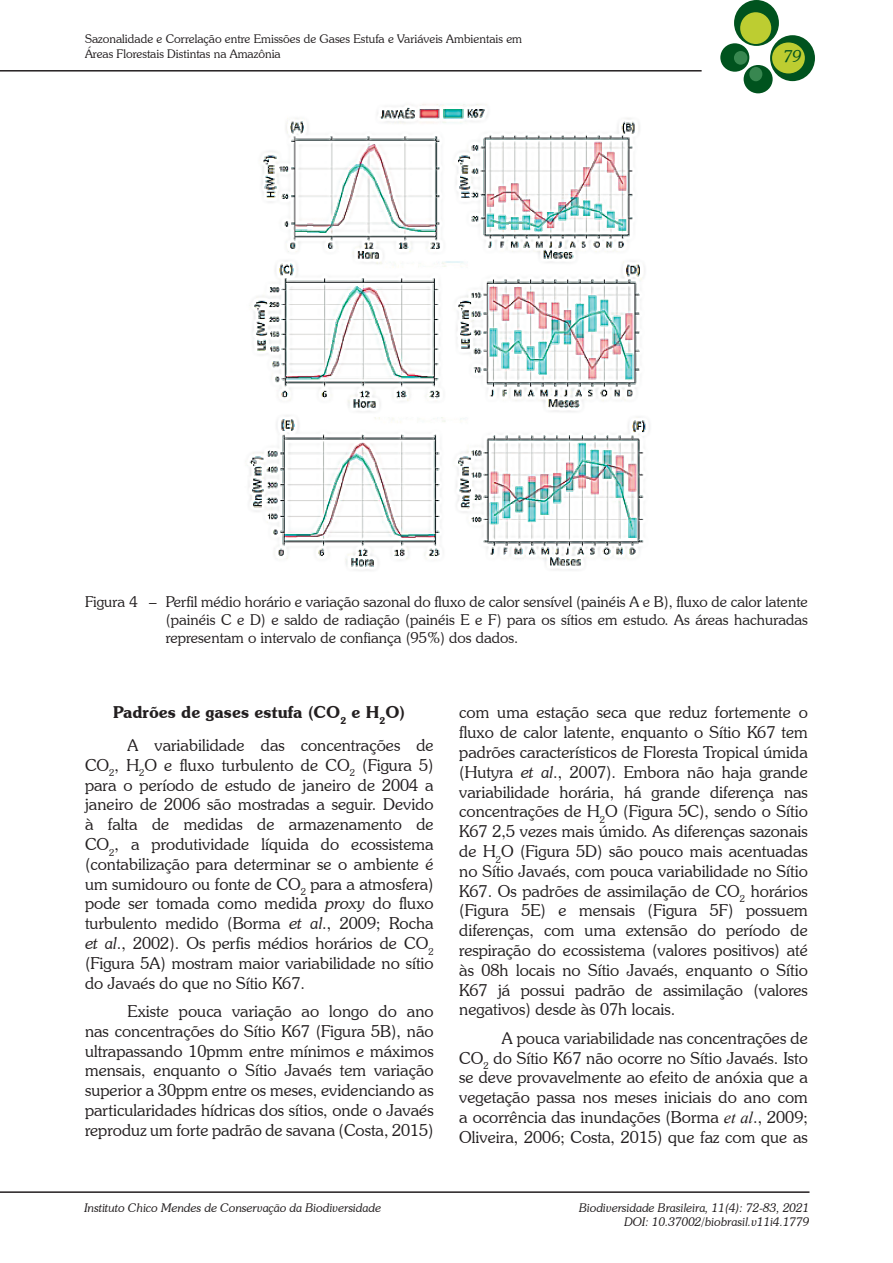
<style>
.page{position:relative;width:893px;height:1263px;background:#fff}
.page>*{position:absolute;margin:0;border:0;box-sizing:border-box;transform-origin:0 0}
.texto{font:300 16.5px/19.8px "Souvenir IT Cby BT";color:#231f20;text-align:justify}
.titulo_2{font:600 16.5px "Souvenir IT Cby BT";color:#231f20}
.t1{font:italic 300 16.5px "Souvenir IT Cby BT";color:#00531e}
.figura{font:300 15px/18px "Souvenir IT Cby BT";color:#231f20;text-align:justify}
.t2{font:italic 300 12px/14.4px "Souvenir IT Cby BT";color:#231f20;text-align:right}
.t3{font:300 12px/14.4px "Souvenir IT Cby BT";color:#231f20}
.s1{font-style:italic}
.s2{font-family:"Times New Roman";font-weight:400;font-style:italic}
</style>
<div class="page">
<div style="left:734px;top:0;width:45px;height:46px;background:#00531e;border-radius:50%"></div>
<div style="left:770px;top:35px;width:45px;height:46px;background:#00531e;border-radius:50%"></div>
<div style="left:720px;top:43px;width:29px;height:29px;background:#00531e;border-radius:50%"></div>
<div style="left:744px;top:65px;width:29px;height:28px;background:#00531e;border-radius:50%"></div>
<div style="left:740px;top:12px;width:31px;height:32px;background:#bdcd31;border-radius:50%"></div>
<div style="left:772px;top:42px;width:33px;height:31px;background:#bdcd31;border-radius:50%"></div>
<div style="left:734px;top:51px;width:13px;height:14px;background:#388750;border-radius:50%"></div>
<div style="left:749px;top:67px;width:13px;height:14px;background:#388750;border-radius:50%"></div>
<hr style="left:0;top:1191px;width:809px;height:2px;background:#231f20">
<hr style="left:0;top:70px;width:702px;height:2px;background:#231f20">
<img style="left:247px;top:104px;width:403px;height:467px">
<p class="t3" style="left:85px;top:32px;width:439px">Sazonalidade e Correlação entre Emissões de Gases Estufa e Variáveis Ambientais em<br>Áreas Florestais Distintas na Amazônia</p>
<p class="t1" style="left:783px;top:46px;width:20px">79</p>
<p class="figura" style="left:166px;top:592px;width:644px;text-indent:-81px">Figura 4 – Perfil médio horário e variação sazonal do fluxo de calor sensível (painéis A e B), fluxo de calor latente (painéis C e D) e saldo de radiação (painéis E e F) para os sítios em estudo. As áreas hachuradas representam o intervalo de confiança (95%) dos dados.</p>
<p class="titulo_2" style="left:113px;top:702px;width:294px">Padrões de gases estufa (CO<sub>2</sub> e H<sub>2</sub>O)</p>
<p class="texto" style="left:85px;top:735px;width:350px;text-indent:43px">A variabilidade das concentrações de CO<sub>2</sub>, H<sub>2</sub>O e fluxo turbulento de CO<sub>2</sub> (Figura 5) para o período de estudo de janeiro de 2004 a janeiro de 2006 são mostradas a seguir. Devido à falta de medidas de armazenamento de CO<sub>2</sub>, a produtividade líquida do ecossistema (contabilização para determinar se o ambiente é um sumidouro ou fonte de CO<sub>2</sub> para a atmosfera) pode ser tomada como medida <span class="s1">proxy</span> do fluxo turbulento medido (Borma <span class="s1">et al</span>., 2009; Rocha <span class="s1">et al</span>., 2002). Os perfis médios horários de CO<sub>2 </sub>(Figura 5A) mostram maior variabilidade no sítio do Javaés do que no Sítio K67.</p>
<p class="texto" style="left:85px;top:1001px;width:350px;text-indent:43px">Existe pouca variação ao longo do ano nas concentrações do Sítio K67 (Figura 5B), não ultrapassando 10pmm entre mínimos e máximos mensais, enquanto o Sítio Javaés tem variação superior a 30ppm entre os meses, evidenciando as particularidades hídricas dos sítios, onde o Javaés reproduz um forte padrão de savana (Costa, 2015)</p>
<p class="t2" style="left:84px;top:1200px;width:298px">Instituto Chico Mendes de Conservação da Biodiversidade</p>
<p class="texto" style="left:459px;top:702px;width:350px">com uma estação seca que reduz fortemente o fluxo de calor latente, enquanto o Sítio K67 tem padrões característicos de Floresta Tropical úmida (Hutyra <span class="s1">et al</span>., 2007). Embora não haja grande variabilidade horária, há grande diferença nas concentrações de H<sub>2</sub>O (Figura 5C), sendo o Sítio K67 2,5 vezes mais úmido. As diferenças sazonais de H<sub>2</sub>O (Figura 5D) são pouco mais acentuadas no Sítio Javaés, com pouca variabilidade no Sítio K67. Os padrões de assimilação de CO<sub>2</sub> horários (Figura 5E) e mensais (Figura 5F) possuem diferenças, com uma extensão do período de respiração do ecossistema (valores positivos) até às 08h locais no Sítio Javaés, enquanto o Sítio K67 já possui padrão de assimilação (valores negativos) desde às 07h locais.</p>
<p class="texto" style="left:459px;top:1028px;width:350px;text-indent:43px">A pouca variabilidade nas concentrações de CO<sub>2</sub> do Sítio K67 não ocorre no Sítio Javaés. Isto se deve provavelmente ao efeito de anóxia que a vegetação passa nos meses iniciais do ano com a ocorrência das inundações (Borma <span class="s2">et al</span>., 2009; Oliveira, 2006; Costa, 2015) que faz com que as</p>
<p class="t2" style="left:579px;top:1200px;width:232px">Biodiversidade Brasileira, 11(4): 72-83, 2021<br>DOI: 10.37002/biobrasil.v11i4.1779</p>
</div>
